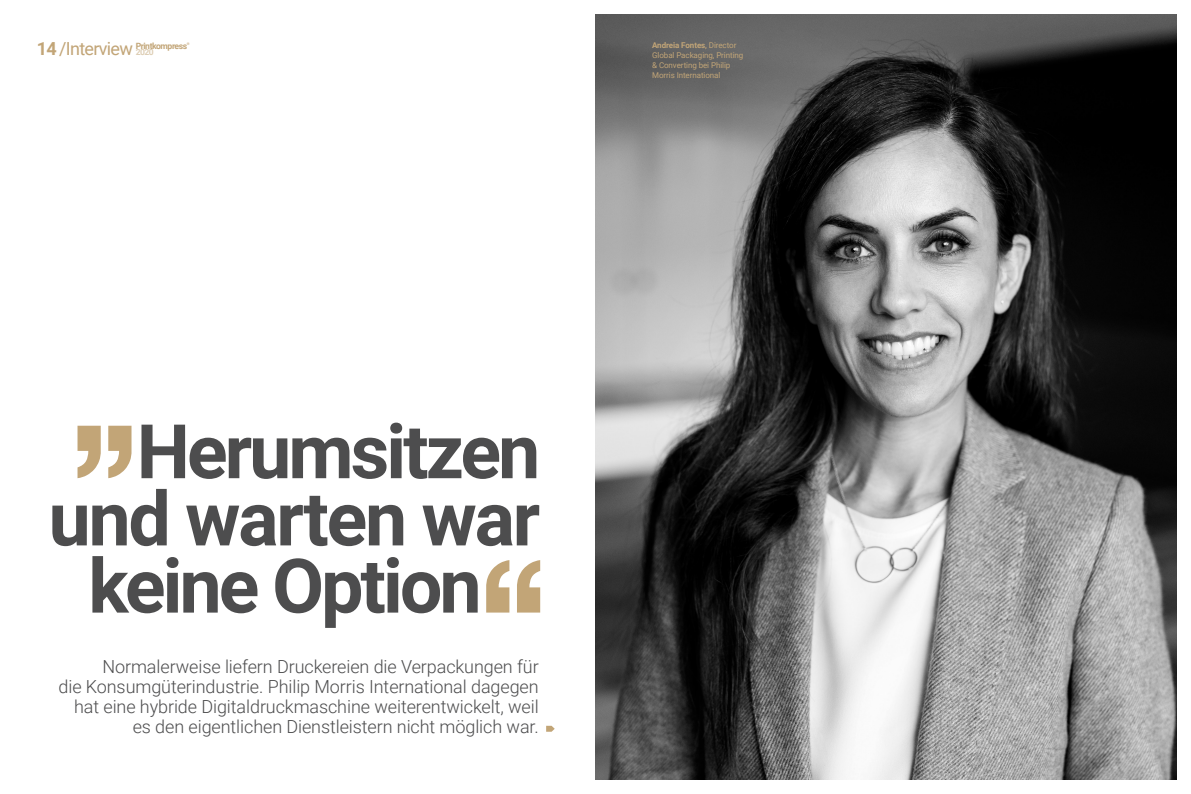
<style>
.page{position:relative;width:1191px;height:794px;background:#fff}
.page>*{position:absolute;margin:0;border:0;box-sizing:border-box;transform-origin:0 0}
.t1{font:700 75.3px "Roboto";letter-spacing:-.04em;color:#4d4d4e}
.t2{font:300 18px/20px "Roboto";letter-spacing:-.005em;color:#4d4d4e;text-align:right}
.t3{font:18px "Roboto";letter-spacing:-.04em;color:#c2a577}
.t4{font:700 8.6px "Roboto";letter-spacing:-.05em;color:#c2a577}
.t5{font:8px/10px "Roboto";letter-spacing:-.01em;color:#c2a577}
.t6{font:700 3.6px "Roboto";color:#c2a577}
.s1{font-weight:700}
.s2{font-weight:700;font-size:8.6px}
.s3{font-weight:500}
</style>
<div class="page">
<svg style="left:546px;top:726px;width:9px;height:5px"></svg>
<svg style="left:108px;top:426px;width:24px;height:52px"></svg>
<svg style="left:77px;top:426px;width:24px;height:52px"></svg>
<svg style="left:486px;top:560px;width:23px;height:52px"></svg>
<svg style="left:517px;top:560px;width:23px;height:52px"></svg>
<img style="left:595px;top:14px;width:581px;height:766px">
<p class="t4" style="left:136px;top:39px;width:53px">Printkompress</p>
<p class="t6" style="left:187px;top:41px;width:4px">®</p>
<p class="t3" style="left:37px;top:36px;width:119px"><span class="s1">14</span> /Interview <span class="s2">2020</span></p>
<p class="t5" style="left:652px;top:40px;width:93px"><span class="s1">Andreia Fontes</span><span class="s3">,</span> Director<br>Global Packaging, Printing &amp; Converting bei Philip<br>Morris International</p>
<h1 class="t1" style="left:137px;top:399px;width:405px">Herumsitzen</h1>
<h1 class="t1" style="left:49px;top:466px;width:493px">und warten war</h1>
<h1 class="t1" style="left:88px;top:533px;width:395px">keine Option</h1>
<p class="t2" style="left:58px;top:656px;width:482px">Normalerweise liefern Druckereien die Verpackungen für<br>die Konsumgüterindustrie. Philip Morris International dagegen hat eine hybride Digitaldruckmaschine weiterentwickelt, weil es den eigentlichen Dienstleistern nicht möglich war.</p>
</div>
